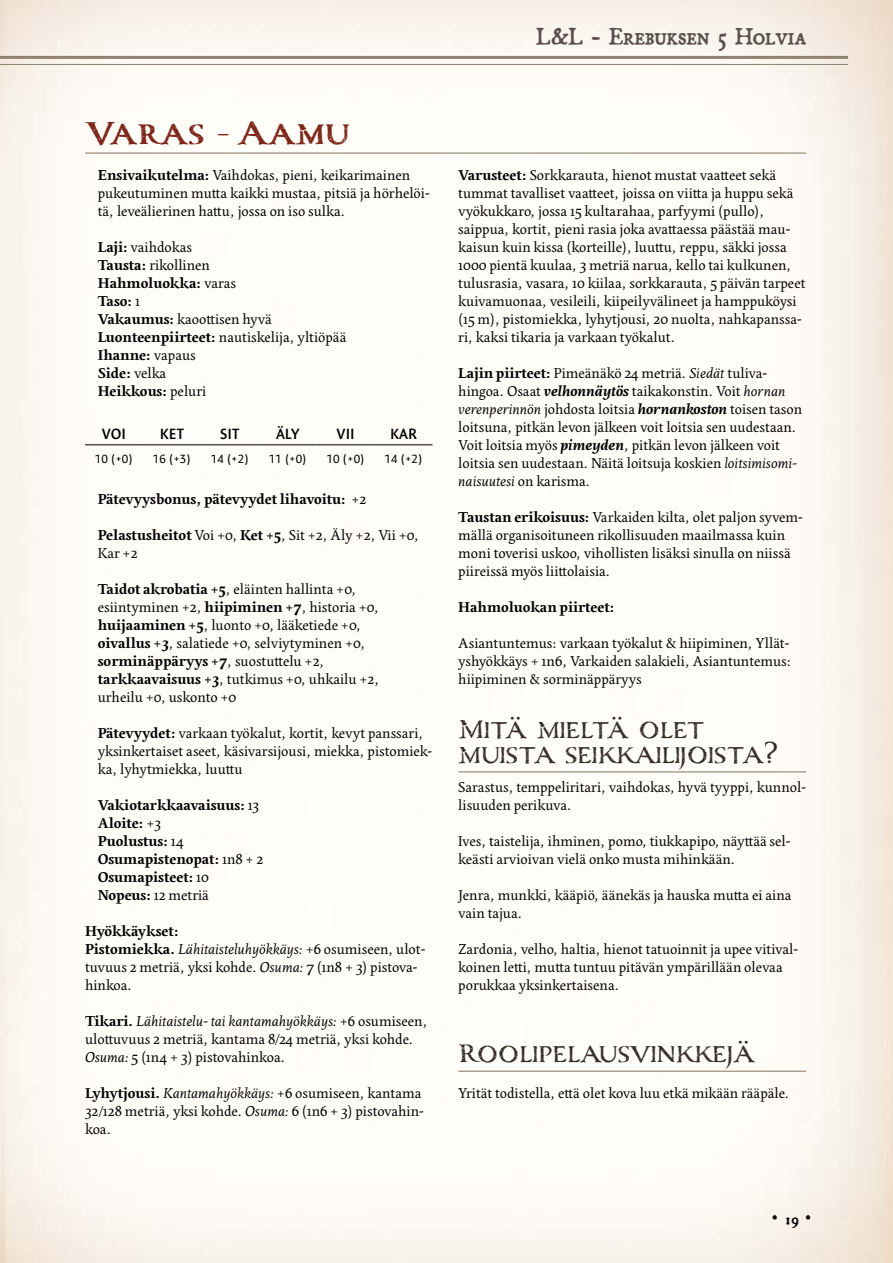
<style>
.page{position:relative;width:893px;height:1263px;background:#fff}
.page>*{position:absolute;margin:0;border:0;box-sizing:border-box;transform-origin:0 0}
.t1{font:700 39px "Carta Marina";color:#7e281c}
.t2{font:31.5px/24.8px "Carta Marina";color:#372d28}
.t3{font:25.5px "Broadsheet";color:#5c504c}
.t4{font:24px "Attic Antique";color:#000}
.t5{font:15px/18px "Edita";color:#000}
.t6{font:700 15px/18px "Edita";color:#000}
.t7{font:600 15px "Expo Sans Pro";color:#000}
.t8{font:12px "Expo Sans Pro";color:#000}
.s1{font-weight:700}
.s2{font-weight:400}
.s3{font-style:italic}
.s4{font-weight:700;font-style:italic}
.s5{font-family:"Broadsheet";font-size:16.5px}
</style>
<div class="page">
<hr style="left:0;top:56px;width:848px;height:3px;background:#918270">
<hr style="left:0;top:64px;width:848px;height:1px;background:#918270">
<hr style="left:85px;top:153px;width:721px;height:1px;background:#918270">
<hr style="left:85px;top:444px;width:58px;height:1px;background:#5c504c">
<hr style="left:143px;top:444px;width:58px;height:1px;background:#5c504c">
<hr style="left:201px;top:444px;width:58px;height:1px;background:#5c504c">
<hr style="left:259px;top:444px;width:58px;height:1px;background:#5c504c">
<hr style="left:317px;top:444px;width:58px;height:1px;background:#5c504c">
<hr style="left:375px;top:444px;width:57px;height:1px;background:#5c504c">
<hr style="left:458px;top:771px;width:348px;height:1px;background:#918270">
<hr style="left:458px;top:1071px;width:348px;height:1px;background:#918270">
<h3 class="t3" style="left:536px;top:16px;width:272px">L&amp;L - Erebuksen 5 Holvia</h3>
<h1 class="t1" style="left:85px;top:110px;width:266px">Varas - Aamu</h1>
<p class="t5" style="left:98px;top:167px;width:333px"><span class="s1">Ensivaikutelma:</span> Vaihdokas, pieni, keikarimainen pukeutuminen mutta kaikki mustaa, pitsiä ja hörhelöi&shy;tä, leveälierinen hattu, jossa on iso sulka.</p>
<p class="t5" style="left:98px;top:239px;width:250px"><span class="s1">Laji:</span> vaihdokas<br><span class="s1">Tausta:</span> rikollinen<br><span class="s1">Hahmoluokka:</span> varas<br><span class="s1">Taso:</span> 1<br><span class="s1">Vakaumus:</span> kaoottisen hyvä<br><span class="s1">Luonteenpiirteet:</span> nautiskelija, yltiöpää<br><span class="s1">Ihanne:</span> vapaus<br><span class="s1">Side:</span> velka<br><span class="s1">Heikkous:</span> peluri</p>
<p class="t7" style="left:102px;top:424px;width:26px">VOI</p>
<p class="t7" style="left:160px;top:424px;width:26px">KET</p>
<p class="t7" style="left:220px;top:424px;width:21px">SIT</p>
<p class="t7" style="left:276px;top:424px;width:25px">ÄLY</p>
<p class="t7" style="left:337px;top:424px;width:20px">VII</p>
<p class="t7" style="left:390px;top:424px;width:28px">KAR</p>
<p class="t8" style="left:95px;top:451px;width:40px">10 (+0)</p>
<p class="t8" style="left:153px;top:451px;width:40px">16 (+3)</p>
<p class="t8" style="left:211px;top:451px;width:40px">14 (+2)</p>
<p class="t8" style="left:269px;top:451px;width:40px">11 (+0)</p>
<p class="t8" style="left:327px;top:451px;width:40px">10 (+0)</p>
<p class="t8" style="left:385px;top:451px;width:40px">14 (+2)</p>
<p class="t6" style="left:98px;top:491px;width:270px">Pätevyysbonus, pätevyydet lihavoitu: <span class="s2">+2</span></p>
<p class="t5" style="left:98px;top:527px;width:323px"><span class="s1">Pelastusheitot</span> Voi +0, <span class="s1">Ket +5</span>, Sit +2, Äly +2, Vii +0,<br>Kar +2</p>
<p class="t5" style="left:98px;top:581px;width:283px"><span class="s1">Taidot akrobatia +5</span>, eläinten hallinta +0, esiintyminen +2, <span class="s1">hiipiminen +7</span>, historia +0, <span class="s1">huijaaminen +5</span>, luonto +0, lääketiede +0, <span class="s1">oivallus +3</span>, salatiede +0, selviytyminen +0, <span class="s1">sorminäppäryys +7</span>, suostuttelu +2, <span class="s1">tarkkaavaisuus +3</span>, tutkimus +0, uhkailu +2, urheilu +0, uskonto +0</p>
<p class="t5" style="left:98px;top:725px;width:336px"><span class="s1">Pätevyydet:</span> varkaan työkalut, kortit, kevyt panssari, yksinkertaiset aseet, käsivarsijousi, miekka, pistomiek&shy;ka, lyhytmiekka, luuttu</p>
<p class="t6" style="left:98px;top:797px;width:167px">Vakiotarkkaavaisuus: <span class="s2">13<br></span>Aloite: <span class="s2">+3<br></span>Puolustus: <span class="s2">14<br></span>Osumapistenopat: <span class="s2">1n8 + 2<br></span>Osumapisteet: <span class="s2">10<br></span>Nopeus: <span class="s2">12 metriä</span></p>
<p class="t5" style="left:85px;top:923px;width:342px"><span class="s1">Hyökkäykset:<br>Pistomiekka.</span> <span class="s3">Lähitaisteluhyökkäys:</span> +6 osumiseen, ulot&shy;tuvuus 2 metriä, yksi kohde. <span class="s3">Osuma:</span> 7 (1n8 + 3) pistova&shy;hinkoa.</p>
<p class="t5" style="left:85px;top:1013px;width:344px"><span class="s1">Tikari.</span> <span class="s3">Lähitaistelu- tai kantamahyökkäys:</span> +6 osumiseen, ulottuvuus 2 metriä, kantama 8/24 metriä, yksi kohde.<br><span class="s3">Osuma:</span> 5 (1n4 + 3) pistovahinkoa.</p>
<p class="t5" style="left:85px;top:1085px;width:340px"><span class="s1">Lyhytjousi.</span> <span class="s3">Kantamahyökkäys:</span> +6 osumiseen, kantama<br>32/128 metriä, yksi kohde. <span class="s3">Osuma:</span> 6 (1n6 + 3) pistovahin&shy;koa.</p>
<p class="t5" style="left:458px;top:167px;width:349px"><span class="s1">Varusteet:</span> Sorkkarauta, hienot mustat vaatteet sekä tummat tavalliset vaatteet, joissa on viitta ja huppu sekä vyökukkaro, jossa 15 kultarahaa, parfyymi (pullo), saippua, kortit, pieni rasia joka avattaessa päästää mau&shy;kaisun kuin kissa (korteille), luuttu, reppu, säkki jossa 1000 pientä kuulaa, 3 metriä narua, kello tai kulkunen, tulusrasia, vasara, 10 kiilaa, sorkkarauta, 5 päivän tarpeet kuivamuonaa, vesileili, kiipeilyvälineet ja hamppuköysi (15 m), pistomiekka, lyhytjousi, 20 nuolta, nahkapanssa&shy;ri, kaksi tikaria ja varkaan työkalut.</p>
<p class="t5" style="left:458px;top:365px;width:345px"><span class="s1">Lajin piirteet:</span> Pimeänäkö 24 metriä. <span class="s3">Siedät</span> tuliva&shy;hingoa. Osaat <span class="s4">velhonnäytös</span> taikakonstin. Voit <span class="s3">hornan verenperinnön</span> johdosta loitsia <span class="s4">hornankoston</span> toisen tason loitsuna, pitkän levon jälkeen voit loitsia sen uudestaan.<br>Voit loitsia myös <span class="s4">pimeyden</span>, pitkän levon jälkeen voit loitsia sen uudestaan. Näitä loitsuja koskien <span class="s3">loitsimisomi&shy;naisuutesi</span> on karisma.</p>
<p class="t5" style="left:458px;top:509px;width:346px"><span class="s1">Taustan erikoisuus:</span> Varkaiden kilta, olet paljon syvem&shy;mällä organisoituneen rikollisuuden maailmassa kuin moni toverisi uskoo, vihollisten lisäksi sinulla on niissä piireissä myös liittolaisia.</p>
<p class="t6" style="left:458px;top:599px;width:158px">Hahmoluokan piirteet:</p>
<p class="t5" style="left:458px;top:635px;width:335px">Asiantuntemus: varkaan työkalut &amp; hiipiminen, Yllät&shy;yshyökkäys + 1n6, Varkaiden salakieli, Asiantuntemus: hiipiminen &amp; sorminäppäryys</p>
<h2 class="t2" style="left:458px;top:717px;width:322px">Mitä mieltä olet muista seikkailijoista?</h2>
<p class="t5" style="left:458px;top:779px;width:349px">Sarastus, temppeliritari, vaihdokas, hyvä tyyppi, kunnol&shy;lisuuden perikuva.</p>
<p class="t5" style="left:458px;top:833px;width:334px">Ives, taistelija, ihminen, pomo, tiukkapipo, näyttää sel&shy;keästi arvioivan vielä onko musta mihinkään.</p>
<p class="t5" style="left:458px;top:887px;width:335px">Jenra, munkki, kääpiö, äänekäs ja hauska mutta ei aina vain tajua.</p>
<p class="t5" style="left:458px;top:941px;width:341px">Zardonia, velho, haltia, hienot tatuoinnit ja upee vitival&shy;koinen letti, mutta tuntuu pitävän ympärillään olevaa porukkaa yksinkertaisena.</p>
<h2 class="t2" style="left:458px;top:1041px;width:299px">Roolipelausvinkkejä</h2>
<p class="t5" style="left:458px;top:1085px;width:333px">Yrität todistella, että olet kova luu etkä mikään rääpäle.</p>
<h3 class="t4" style="left:771px;top:1195px;width:42px">∙ <span class="s5">19</span>∙</h3>
</div>
